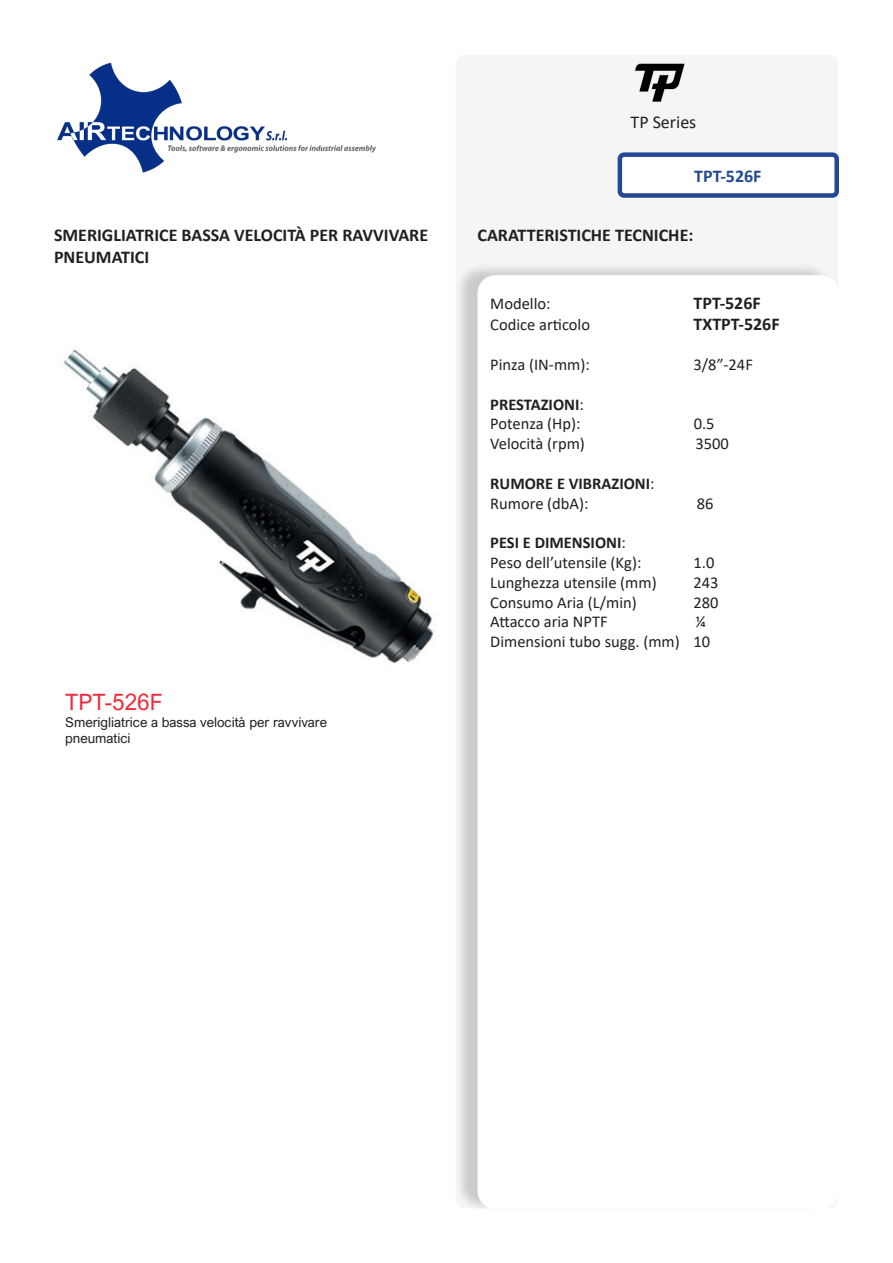
<style>
.page{position:relative;width:893px;height:1263px;background:#fff}
.page>*{position:absolute;margin:0;border:0;box-sizing:border-box;transform-origin:0 0}
.t1{font:22.5px "Arial Nova";color:#ee2c3b}
.t2{font:700 18px/21.6px "Calibri";color:#231f20}
.t3{font:18px "Calibri";color:#231f20}
.t4{font:700 18px "Calibri";color:#234896}
.t5{font:16.5px/19.8px "Calibri";color:#231f20}
.t6{font:700 16.5px/19.8px "Calibri";color:#231f20}
.t7{font:13.5px/16.2px "Arial Nova";color:#231f20}
.s1{font-weight:700}
.s2{font-weight:400}
</style>
<div class="page">
<img style="left:57px;top:62px;width:319px;height:111px">
<div style="left:456px;top:55px;width:382px;height:1153px;background:#f4f5f5;border-radius:9px"></div>
<div style="left:620px;top:155px;width:217px;height:40px;background:#fff;border-radius:4px"></div>
<div style="left:618px;top:152px;width:221px;height:46px;border:4px solid #234896;border-radius:4px"></div>
<div style="left:455px;top:262px;width:378px;height:951px;background:#231f20;opacity:.2"></div>
<div style="left:477px;top:275px;width:362px;height:934px;background:#fff;border-radius:18px"></div>
<img style="left:635px;top:63px;width:50px;height:39px">
<img style="left:64px;top:317px;width:392px;height:363px">
<p class="t3" style="left:631px;top:109px;width:67px">TP Series</p>
<p class="t4" style="left:694px;top:163px;width:69px">TPT-526F</p>
<p class="t2" style="left:54px;top:224px;width:376px">SMERIGLIATRICE BASSA VELOCITÀ PER RAVVIVARE<br>PNEUMATICI</p>
<p class="t2" style="left:478px;top:224px;width:217px">CARATTERISTICHE TECNICHE:</p>
<p class="t5" style="left:490px;top:293px;width:62px">Modello:</p>
<p class="t2" style="left:693px;top:292px;width:69px">TPT-526F</p>
<p class="t5" style="left:490px;top:315px;width:101px">Codice articolo</p>
<p class="t2" style="left:693px;top:313px;width:88px">TXTPT-526F</p>
<p class="t5" style="left:490px;top:354px;width:101px">Pinza (IN-mm):</p>
<p class="t5" style="left:693px;top:354px;width:61px">3/8”-24F</p>
<p class="t5" style="left:490px;top:394px;width:95px"><span class="s1">PRESTAZIONI</span>:<br>Potenza (Hp):</p>
<p class="t5" style="left:694px;top:414px;width:22px">0.5</p>
<p class="t5" style="left:490px;top:433px;width:96px">Velocità (rpm)</p>
<p class="t5" style="left:695px;top:433px;width:35px">3500</p>
<p class="t6" style="left:490px;top:473px;width:166px">RUMORE E VIBRAZIONI<span class="s2">:<br>Rumore (dbA):</span></p>
<p class="t5" style="left:697px;top:493px;width:18px">86</p>
<p class="t5" style="left:490px;top:532px;width:153px"><span class="s1">PESI E DIMENSIONI</span>:<br>Peso dell’utensile (Kg):</p>
<p class="t5" style="left:693px;top:552px;width:22px">1.0</p>
<h1 class="t1" style="left:65px;top:689px;width:99px">TPT-526F</h1>
<p class="t7" style="left:65px;top:714px;width:263px">Smerigliatrice a bassa velocità per ravvivare pneumatici</p>
<p class="t5" style="left:490px;top:572px;width:168px">Lunghezza utensile (mm)</p>
<p class="t5" style="left:693px;top:572px;width:27px">243</p>
<p class="t5" style="left:490px;top:592px;width:148px">Consumo Aria (L/min)</p>
<p class="t5" style="left:693px;top:592px;width:27px">280</p>
<p class="t5" style="left:490px;top:612px;width:119px">Attacco aria NPTF</p>
<p class="t5" style="left:490px;top:612px;width:221px;text-align:right">¼<br>Dimensioni tubo sugg. (mm) 10</p>
</div>
